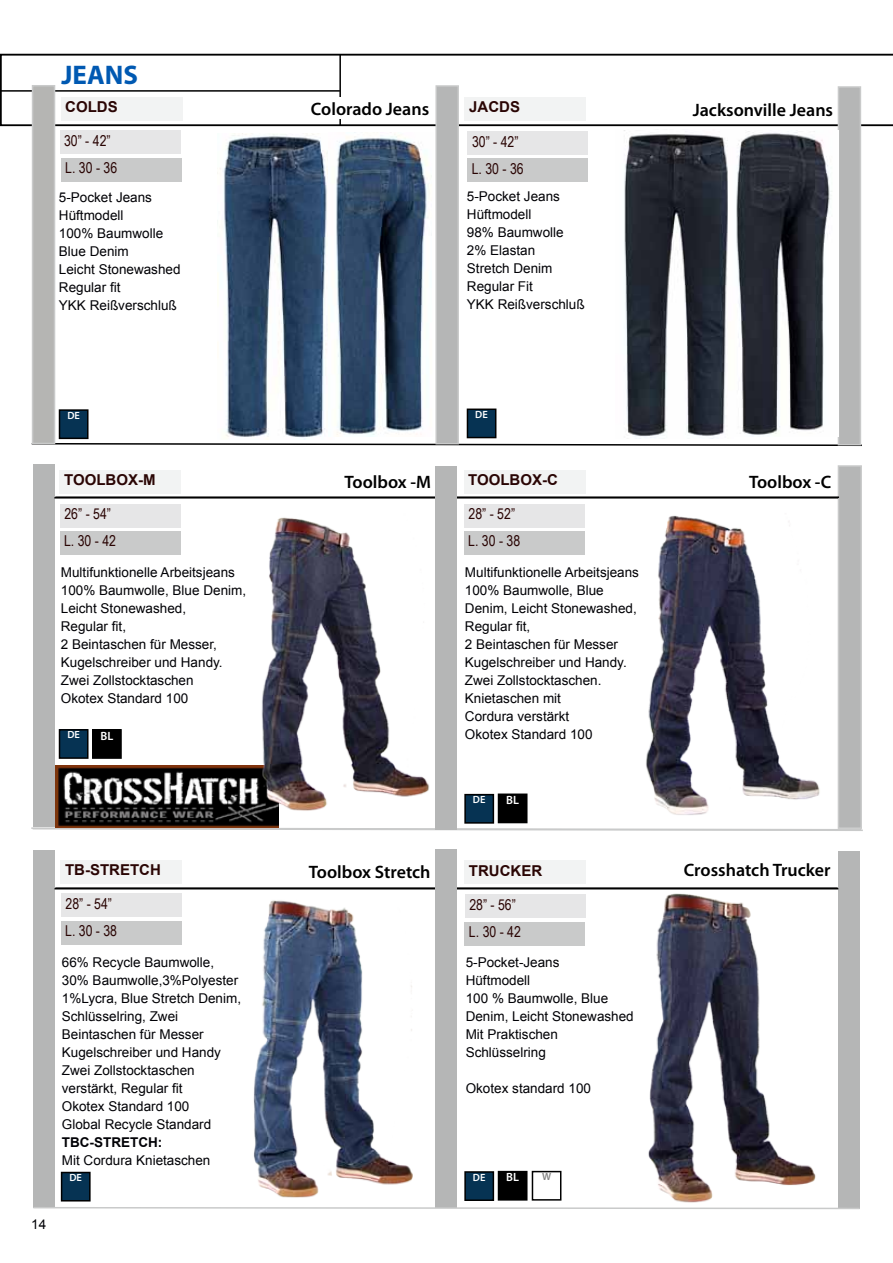
<style>
.page{position:relative;width:893px;height:1263px;background:#fff}
.page>*{position:absolute;margin:0;border:0;box-sizing:border-box;transform-origin:0 0}
.t1{font:700 27px "Myriad Pro";color:#0059b2}
.t2{font:600 18px "Myriad Pro";color:#000}
.t3{font:15px/27.3px "Arial Narrow";color:#2a0504}
.t4{font:700 15px "Arial";color:#2a0504}
.t5{font:13.5px/18px "Arial";color:#000005}
.t6{font:700 13.5px "Arial";color:#000005}
.t7{font:600 12px "Myriad Pro";color:#fff}
.t8{font:600 10.5px "Myriad Pro";color:#fff}
.t9{font:600 10.5px "Myriad Pro";color:#828282}
</style>
<div class="page">
<svg style="left:0;top:54px;width:893px;height:72px"></svg>
<div style="left:33px;top:850px;width:22px;height:358px;background:#b5b6b6"></div>
<svg style="left:31px;top:442px;width:831px;height:5px"></svg>
<div style="left:32px;top:85px;width:23px;height:359px;background:#b5b5b3;border:2px solid #c9caca"></div>
<div style="left:186px;top:97px;width:243px;height:21px;background:#fff"></div>
<div style="left:33px;top:465px;width:22px;height:362px;background:#b5b6b6"></div>
<div style="left:838px;top:86px;width:23px;height:359px;background:#b5b6b6;border:2px solid #c9caca"></div>
<div style="left:838px;top:465px;width:24px;height:364px;background:#b5b6b6;border:2px solid #c9caca"></div>
<div style="left:838px;top:851px;width:22px;height:358px;background:#b5b6b6"></div>
<hr style="left:55px;top:496px;width:784px;height:2px;background:#000">
<div style="left:61px;top:97px;width:121px;height:23px;background:#f2f3f3"></div>
<div style="left:60px;top:131px;width:120px;height:23px;background:#e6e6e7"></div>
<div style="left:61px;top:158px;width:120px;height:23px;background:#c9caca"></div>
<hr style="left:55px;top:887px;width:783px;height:2px;background:#000">
<div style="left:435px;top:85px;width:24px;height:359px;background:#b5b6b6;border:2px solid #c9caca"></div>
<div style="left:60px;top:410px;width:28px;height:28px;background:#063353"></div>
<div style="left:59px;top:409px;width:30px;height:30px;border:2px solid #000"></div>
<img style="left:217px;top:134px;width:111px;height:305px">
<img style="left:336px;top:132px;width:94px;height:304px">
<div style="left:468px;top:131px;width:120px;height:24px;background:#e6e6e7"></div>
<div style="left:467px;top:159px;width:121px;height:23px;background:#c9caca"></div>
<div style="left:467px;top:409px;width:29px;height:29px;background:#063353"></div>
<div style="left:467px;top:408px;width:29px;height:30px;border:2px solid #000"></div>
<div style="left:590px;top:99px;width:243px;height:21px;background:#fff"></div>
<div style="left:465px;top:97px;width:121px;height:23px;background:#f2f3f3"></div>
<img style="left:624px;top:130px;width:104px;height:308px">
<img style="left:736px;top:131px;width:96px;height:304px">
<img style="left:55px;top:766px;width:224px;height:61px">
<div style="left:61px;top:860px;width:121px;height:23px;background:#f2f3f3"></div>
<div style="left:61px;top:894px;width:121px;height:23px;background:#e6e6e7"></div>
<div style="left:61px;top:921px;width:120px;height:23px;background:#c9caca"></div>
<div style="left:465px;top:861px;width:121px;height:23px;background:#f2f3f3"></div>
<div style="left:465px;top:894px;width:120px;height:24px;background:#e6e6e7"></div>
<div style="left:465px;top:922px;width:120px;height:23px;background:#c9caca"></div>
<svg style="left:31px;top:827px;width:832px;height:4px"></svg>
<hr style="left:54px;top:497px;width:784px;height:1px;background:#000">
<div style="left:60px;top:470px;width:121px;height:24px;background:#f2f3f3"></div>
<div style="left:60px;top:504px;width:121px;height:23px;background:#e6e6e7"></div>
<div style="left:60px;top:531px;width:120px;height:24px;background:#c9caca"></div>
<div style="left:464px;top:470px;width:121px;height:24px;background:#f2f3f3"></div>
<div style="left:464px;top:504px;width:121px;height:23px;background:#e6e6e7"></div>
<div style="left:464px;top:531px;width:120px;height:24px;background:#c9caca"></div>
<img style="left:255px;top:517px;width:175px;height:300px">
<img style="left:646px;top:515px;width:174px;height:300px">
<img style="left:241px;top:887px;width:186px;height:311px">
<img style="left:636px;top:887px;width:191px;height:316px">
<div style="left:93px;top:730px;width:28px;height:28px;background:#000"></div>
<div style="left:92px;top:729px;width:30px;height:30px;border:2px solid #000"></div>
<div style="left:532px;top:1171px;width:29px;height:29px;border:2px solid #000"></div>
<svg style="left:33px;top:1207px;width:827px;height:3px"></svg>
<div style="left:465px;top:795px;width:28px;height:28px;background:#063353"></div>
<div style="left:464px;top:794px;width:30px;height:30px;border:2px solid #000"></div>
<div style="left:498px;top:794px;width:29px;height:28px;background:#000"></div>
<div style="left:498px;top:793px;width:29px;height:30px;border:2px solid #000"></div>
<div style="left:465px;top:1172px;width:28px;height:28px;background:#063353"></div>
<div style="left:464px;top:1171px;width:30px;height:30px;border:2px solid #000"></div>
<div style="left:498px;top:1171px;width:29px;height:29px;background:#000"></div>
<div style="left:60px;top:730px;width:28px;height:28px;background:#063353"></div>
<div style="left:59px;top:729px;width:30px;height:30px;border:2px solid #000"></div>
<div style="left:62px;top:1172px;width:28px;height:29px;background:#063353"></div>
<div style="left:61px;top:1172px;width:30px;height:29px;border:2px solid #000"></div>
<div style="left:435px;top:467px;width:22px;height:362px;background:#b5b6b6"></div>
<div style="left:435px;top:849px;width:22px;height:358px;background:#b5b6b6"></div>
<h1 class="t1" style="left:61px;top:57px;width:78px">JEANS</h1>
<p class="t4" style="left:65px;top:97px;width:54px">COLDS</p>
<h2 class="t2" style="left:311px;top:97px;width:120px">Colorado Jeans</h2>
<p class="t4" style="left:469px;top:97px;width:52px">JACDS</p>
<h2 class="t2" style="left:693px;top:99px;width:142px">Jacksonville Jeans</h2>
<p class="t3" style="left:64px;top:126px;width:55px">30” - 42”<br>L. 30 - 36</p>
<p class="t3" style="left:472px;top:127px;width:53px">30” - 42”<br>L. 30 - 36</p>
<p class="t5" style="left:59px;top:189px;width:123px">5-Pocket Jeans<br>Hüftmodell<br>100% Baumwolle<br>Blue Denim<br>Leicht Stonewashed<br>Regular fit<br>YKK Reißverschluß</p>
<p class="t5" style="left:467px;top:188px;width:119px">5-Pocket Jeans<br>Hüftmodell<br>98% Baumwolle<br>2% Elastan<br>Stretch Denim<br>Regular Fit<br>YKK Reißverschluß</p>
<p class="t8" style="left:67px;top:408px;width:14px">DE</p>
<p class="t4" style="left:64px;top:470px;width:93px">TOOLBOX-M</p>
<h2 class="t2" style="left:345px;top:470px;width:88px">Toolbox -M</h2>
<p class="t3" style="left:64px;top:500px;width:53px">26” - 54”<br>L. 30 - 42</p>
<p class="t5" style="left:61px;top:563px;width:187px">Multifunktionelle Arbeitsjeans<br>100% Baumwolle, Blue Denim,<br>Leicht Stonewashed,<br>Regular fit,<br>2 Beintaschen für Messer,<br>Kugelschreiber und Handy.<br>Zwei Zollstocktaschen<br>Okotex Standard 100</p>
<p class="t8" style="left:67px;top:728px;width:14px">DE</p>
<p class="t7" style="left:100px;top:728px;width:14px">BL</p>
<p class="t5" style="left:31px;top:1215px;width:17px">14</p>
<p class="t4" style="left:65px;top:860px;width:97px">TB-STRETCH</p>
<h2 class="t2" style="left:309px;top:860px;width:123px">Toolbox Stretch</h2>
<p class="t3" style="left:65px;top:889px;width:53px">28” - 54”<br>L. 30 - 38</p>
<p class="t5" style="left:62px;top:953px;width:181px">66% Recycle Baumwolle,<br>30% Baumwolle,3%Polyester<br>1%Lycra, Blue Stretch Denim,<br>Schlüsselring, Zwei<br>Beintaschen für Messer<br>Kugelschreiber und Handy<br>Zwei Zollstocktaschen verstärkt, Regular fit<br>Okotex Standard 100<br>Global Recycle Standard</p>
<p class="t6" style="left:62px;top:1133px;width:102px">TBC-STRETCH:</p>
<p class="t5" style="left:62px;top:1151px;width:150px">Mit Cordura Knietaschen</p>
<p class="t8" style="left:69px;top:1171px;width:14px">DE</p>
<p class="t8" style="left:475px;top:408px;width:14px">DE</p>
<p class="t4" style="left:468px;top:470px;width:91px">TOOLBOX-C</p>
<h2 class="t2" style="left:749px;top:470px;width:84px">Toolbox -C</h2>
<p class="t3" style="left:468px;top:500px;width:53px">28” - 52”<br>L. 30 - 38</p>
<p class="t5" style="left:465px;top:563px;width:176px">Multifunktionelle Arbeitsjeans<br>100% Baumwolle, Blue<br>Denim, Leicht Stonewashed,<br>Regular fit,<br>2 Beintaschen für Messer<br>Kugelschreiber und Handy.<br>Zwei Zollstocktaschen.<br>Knietaschen mit<br>Cordura verstärkt<br>Okotex Standard 100</p>
<p class="t8" style="left:473px;top:793px;width:14px">DE</p>
<p class="t7" style="left:506px;top:792px;width:14px">BL</p>
<p class="t4" style="left:469px;top:861px;width:75px">TRUCKER</p>
<p class="t3" style="left:469px;top:890px;width:53px">28” - 56”<br>L. 30 - 42</p>
<p class="t5" style="left:466px;top:954px;width:170px">5-Pocket-Jeans<br>Hüftmodell<br>100 % Baumwolle, Blue<br>Denim, Leicht Stonewashed<br>Mit Praktischen<br>Schlüsselring</p>
<p class="t5" style="left:466px;top:1080px;width:127px">Okotex standard 100</p>
<p class="t8" style="left:473px;top:1170px;width:14px">DE</p>
<p class="t7" style="left:506px;top:1170px;width:14px">BL</p>
<p class="t9" style="left:542px;top:1170px;width:11px">W</p>
<h2 class="t2" style="left:684px;top:859px;width:148px">Crosshatch Trucker</h2>
</div>
